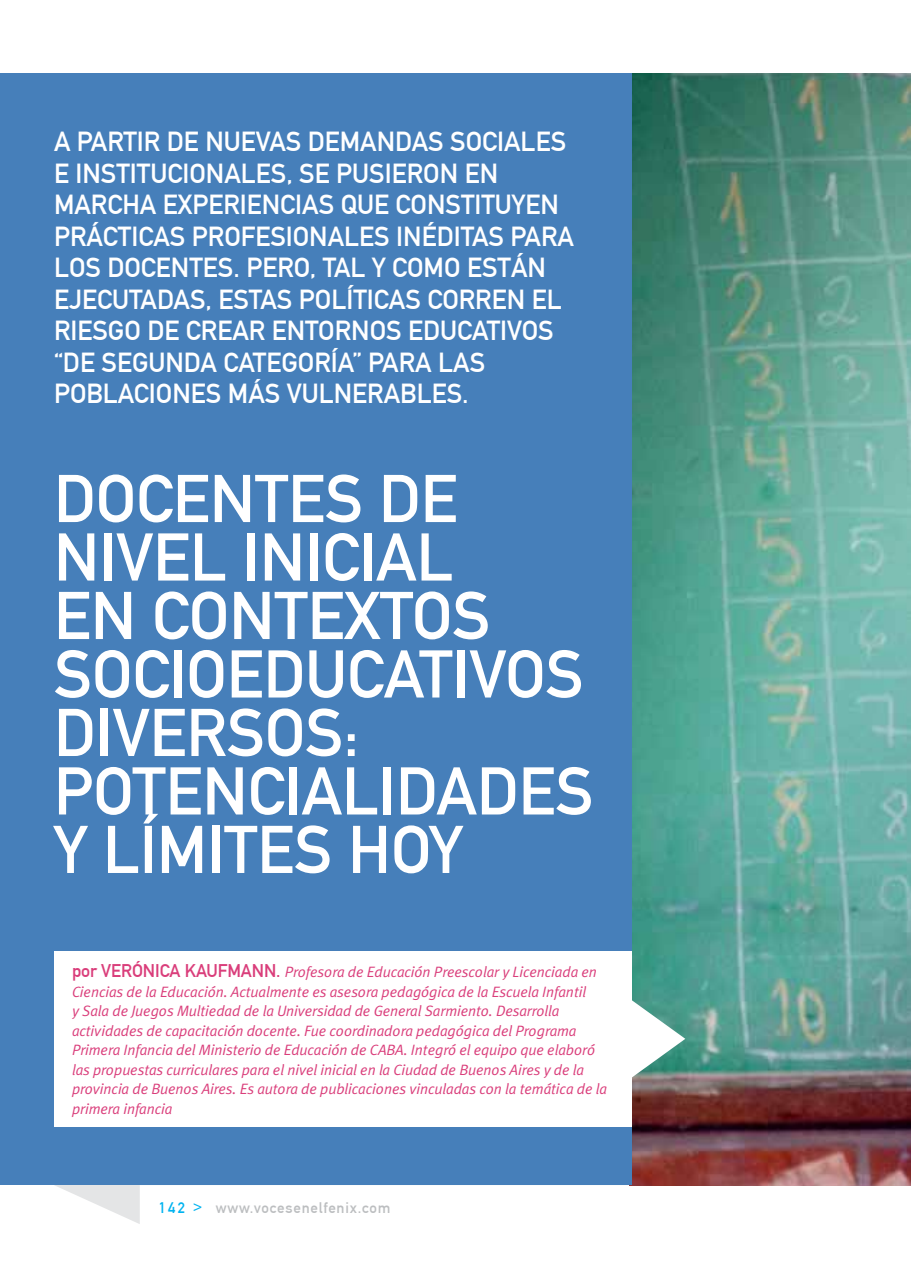
<style>
.page{position:relative;width:911px;height:1263px;background:#fff}
.page>*{position:absolute;margin:0;border:0;box-sizing:border-box;transform-origin:0 0}
.t1{font:66.3px/58.5px "DIN1451 Mittelschrift";color:#fff}
.t2{font:27px/31.5px "DIN1451 Mittelschrift";color:#fff}
.t3{font:italic 15px/19.5px "Meta Plus Normal";letter-spacing:-.005em;color:#da3e7b}
.t4{font:15px "DIN1451 Mittelschrift";letter-spacing:.05em;color:#bcbec0}
.s1{font-family:"DIN1451 Mittelschrift";font-style:normal;font-size:18px}
.s2{color:#00b3f0}
</style>
<div class="page">
<img style="left:631px;top:74px;width:280px;height:1111px">
<div style="left:0;top:74px;width:631px;height:1111px;background:#467fba"></div>
<div style="left:54px;top:951px;width:577px;height:176px;background:#fff"></div>
<svg style="left:631px;top:1000px;width:54px;height:78px"></svg>
<p class="t2" style="left:54px;top:126px;width:522px">A PARTIR DE NUEVAS DEMANDAS SOCIALES E INSTITUCIONALES, SE PUSIERON EN MARCHA EXPERIENCIAS QUE CONSTITUYEN PRÁCTICAS PROFESIONALES INÉDITAS PARA LOS DOCENTES. PERO, TAL Y COMO ESTÁN EJECUTADAS, ESTAS POLÍTICAS CORREN EL RIESGO DE CREAR ENTORNOS EDUCATIVOS “DE SEGUNDA CATEGORÍA” PARA LAS POBLACIONES MÁS VULNERABLES.</p>
<h1 class="t1" style="left:54px;top:470px;width:541px">DOCENTES DE<br>NIVEL INICIAL<br>EN CONTEXTOS<br>SOCIOEDUCATIVOS<br>DIVERSOS:<br>POTENCIALIDADES<br>Y LÍMITES HOY</h1>
<p class="t3" style="left:72px;top:962px;width:537px"><span class="s1">POR VERÓNICA KAUFMANN.</span> Profesora de Educación Preescolar y Licenciada en Ciencias de la Educación. Actualmente es asesora pedagógica de la Escuela Infantil<br>y Sala de Juegos Multiedad de la Universidad de General Sarmiento. Desarrolla actividades de capacitación docente. Fue coordinadora pedagógica del Programa Primera Infancia del Ministerio de Educación de CABA. Integró el equipo que elaboró las propuestas curriculares para el nivel inicial en la Ciudad de Buenos Aires y de la provincia de Buenos Aires. Es autora de publicaciones vinculadas con la temática de la primera infancia</p>
<p class="t4" style="left:159px;top:1199px;width:233px"><span class="s2">142 &gt;</span> WWW.VOCESENELFENIX.COM</p>
</div>
